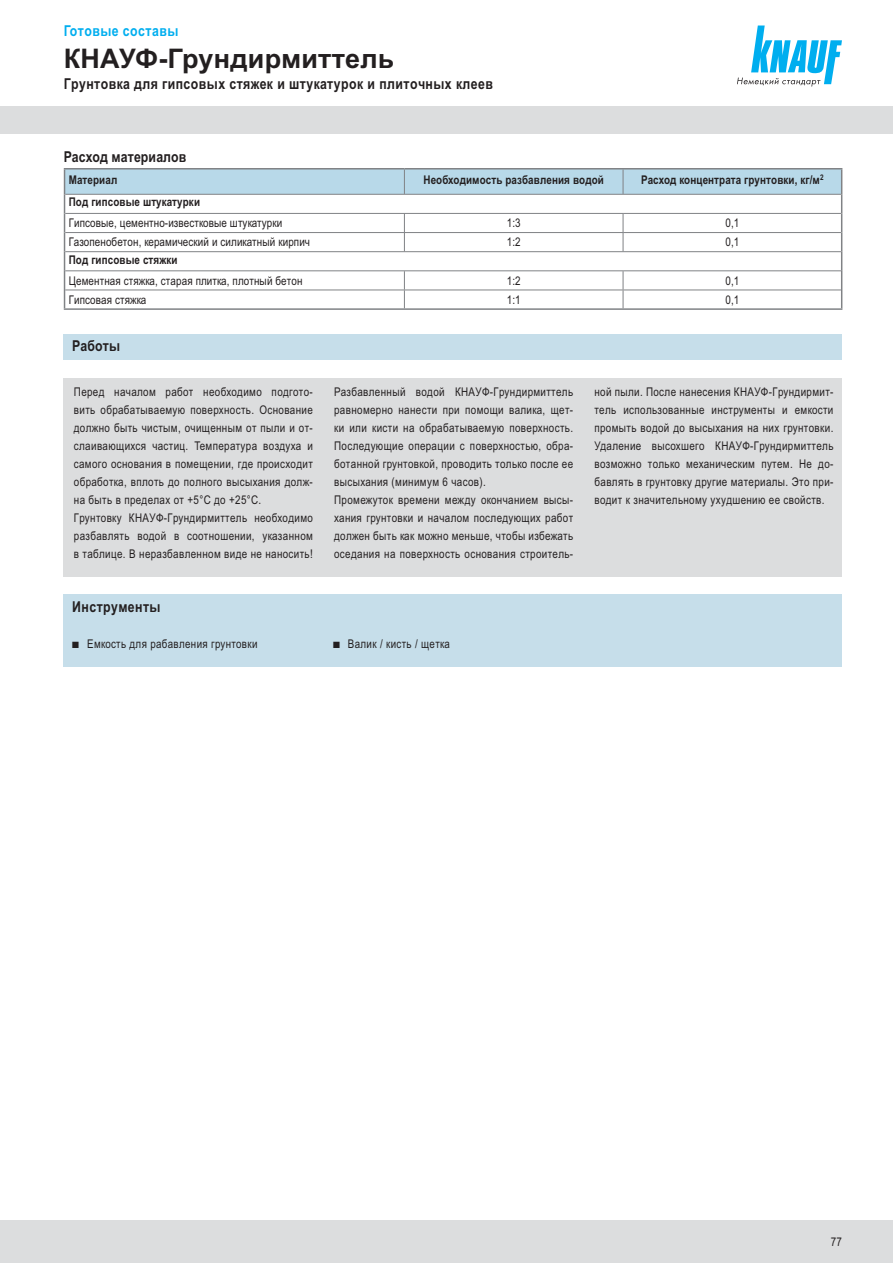
<style>
.page{position:relative;width:893px;height:1263px;background:#fff}
.page>*{position:absolute;margin:0;border:0;box-sizing:border-box;transform-origin:0 0}
.t1{font:700 27px "Arial MT Pro Cyr";letter-spacing:.01em;color:#231f20}
.t2{font:700 15px "Arial Narrow MT Pro Cyr";letter-spacing:.03em;color:#231f20}
.t3{font:700 15px "Arial Narrow MT Pro Cyr";letter-spacing:.01em;color:#231f20}
.t4{font:700 15px "Arial Narrow MT Pro Cyr";letter-spacing:.03em;color:#00aeef}
.t5{font:12px/18px "Arial Narrow MT Pro Cyr";letter-spacing:.03em;color:#231f20}
.t6{font:12px "Arial Narrow MT Pro Cyr";letter-spacing:.01em;color:#231f20}
.t7{font:700 12px "Arial Narrow MT Pro Cyr";letter-spacing:.01em;color:#231f20}
</style>
<div class="page">
<div style="left:0;top:1220px;width:893px;height:43px;background:#dcddde"></div>
<svg style="left:737px;top:26px;width:105px;height:61px"></svg>
<div style="left:0;top:106px;width:893px;height:28px;background:#dcddde"></div>
<div style="left:64px;top:378px;width:778px;height:198px;background:#dcddde"></div>
<div style="left:64px;top:334px;width:778px;height:26px;background:#c6deea"></div>
<hr style="left:64px;top:168px;width:340px;height:2px;background:#808285">
<hr style="left:404px;top:168px;width:438px;height:2px;background:#808285">
<hr style="left:64px;top:308px;width:778px;height:2px;background:#808285">
<svg style="left:64px;top:169px;width:778px;height:139px"></svg>
<div style="left:64px;top:594px;width:778px;height:72px;background:#c6deea"></div>
<p class="t4" style="left:64px;top:26px;width:116px">Готовые составы</p>
<h1 class="t1" style="left:64px;top:49px;width:332px">КНАУФ-Грундирмиттель</h1>
<p class="t2" style="left:64px;top:78px;width:431px">Грунтовка для гипсовых стяжек и штукатурок и плиточных клеев</p>
<p class="t3" style="left:64px;top:151px;width:124px">Расход материалов</p>
<p class="t7" style="left:69px;top:176px;width:50px">Материал</p>
<p class="t7" style="left:424px;top:176px;width:182px">Необходимость разбавления водой</p>
<p class="t7" style="left:641px;top:176px;width:184px">Расход концентрата грунтовки, кг/м<sup>2</sup></p>
<p class="t7" style="left:69px;top:198px;width:133px">Под гипсовые штукатурки</p>
<p class="t6" style="left:69px;top:219px;width:215px">Гипсовые, цементно-известковые штукатурки</p>
<p class="t5" style="left:507px;top:216px;width:15px">1:3</p>
<p class="t5" style="left:725px;top:216px;width:15px">0,1</p>
<p class="t6" style="left:69px;top:238px;width:243px">Газопенобетон, керамический и силикатный кирпич</p>
<p class="t5" style="left:507px;top:235px;width:15px">1:2</p>
<p class="t5" style="left:725px;top:235px;width:15px">0,1</p>
<p class="t7" style="left:69px;top:255px;width:110px">Под гипсовые стяжки</p>
<p class="t6" style="left:69px;top:276px;width:235px">Цементная стяжка, старая плитка, плотный бетон</p>
<p class="t5" style="left:507px;top:273px;width:15px">1:2</p>
<p class="t5" style="left:725px;top:273px;width:15px">0,1</p>
<p class="t6" style="left:69px;top:295px;width:79px">Гипсовая стяжка</p>
<p class="t5" style="left:507px;top:292px;width:15px">1:1</p>
<p class="t5" style="left:725px;top:292px;width:15px">0,1</p>
<p class="t2" style="left:72px;top:341px;width:49px">Работы</p>
<p class="t5" style="left:74px;top:384px;width:241px">Перед началом работ необходимо подгото&shy;вить обрабатываемую поверхность. Основание должно быть чистым, очищенным от пыли и от&shy;слаивающихся частиц. Температура воздуха и самого основания в помещении, где происходит обработка, вплоть до полного высыхания долж&shy;на быть в пределах от +5°C до +25°С.<br>Грунтовку КНАУФ-Грундирмиттель необходимо разбавлять водой в соотношении, указанном в таблице. В неразбавленном виде не наносить!</p>
<p class="t5" style="left:334px;top:384px;width:241px">Разбавленный водой КНАУФ-Грундирмиттель равномерно нанести при помощи валика, щет&shy;ки или кисти на обрабатываемую поверхность.<br>Последующие операции с поверхностью, обра&shy;ботанной грунтовкой, проводить только после ее высыхания (минимум 6 часов).<br>Промежуток времени между окончанием высы&shy;хания грунтовки и началом последующих работ должен быть как можно меньше, чтобы избежать оседания на поверхность основания строитель-</p>
<p class="t5" style="left:594px;top:384px;width:241px;text-align:justify">ной пыли. После нанесения КНАУФ-Грундирмит&shy;тель использованные инструменты и емкости промыть водой до высыхания на них грунтовки.<br>Удаление высохшего КНАУФ-Грундирмиттель возможно только механическим путем. Не до&shy;бавлять в грунтовку другие материалы. Это при&shy;водит к значительному ухудшению ее свойств.</p>
<p class="t2" style="left:72px;top:601px;width:90px">Инструменты</p>
<p class="t5" style="left:72px;top:636px;width:187px">■ Емкость для рабавления грунтовки</p>
<p class="t5" style="left:333px;top:636px;width:118px">■ Валик / кисть / щетка</p>
<p class="t5" style="left:831px;top:1234px;width:12px">77</p>
</div>
